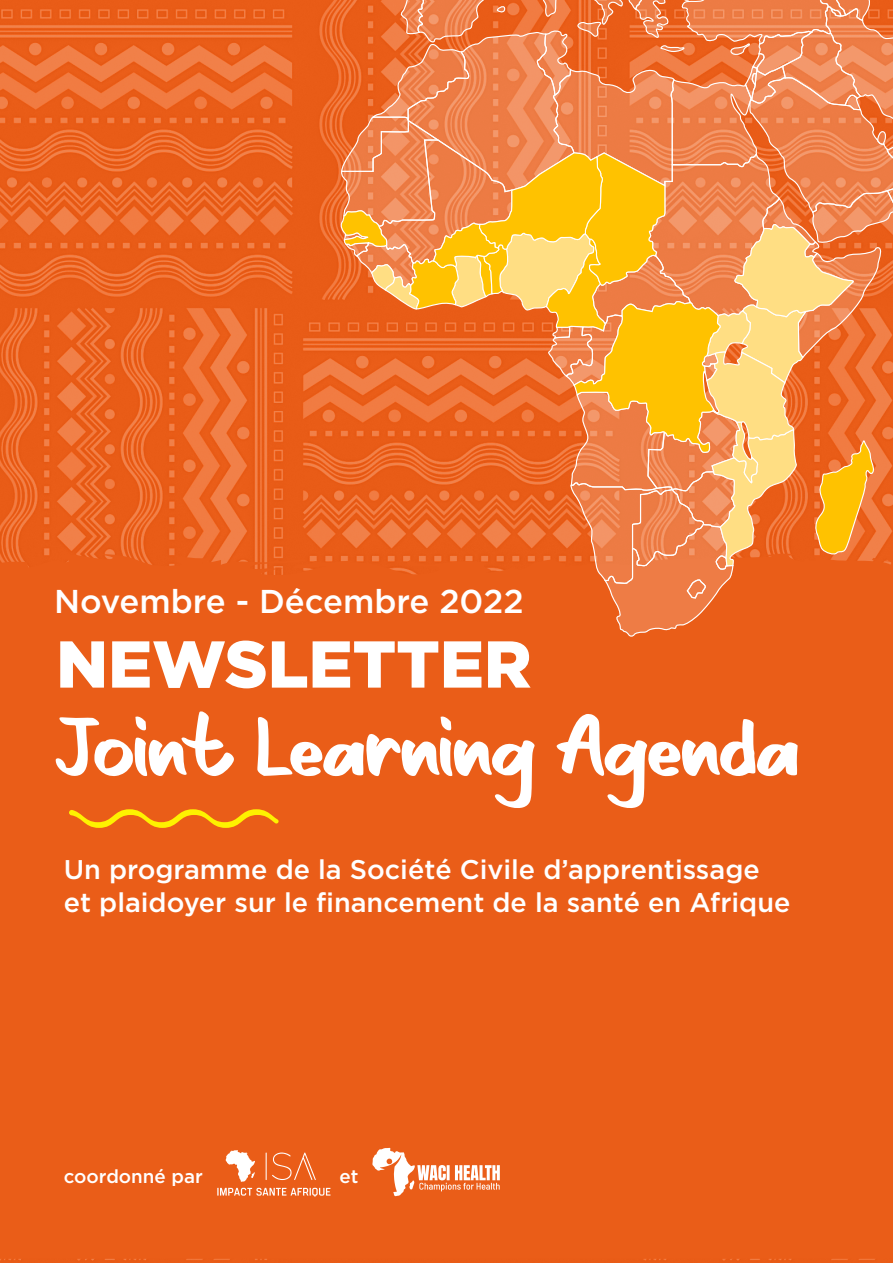
<style>
.page{position:relative;width:893px;height:1263px;background:#fff}
.page>*{position:absolute;margin:0;border:0;box-sizing:border-box;transform-origin:0 0}
.t1{font:75.9px "Danila";color:#fff}
.t2{font:900 66.15px "Gotham";color:#fff}
.t3{font:500 33px "Gotham Pro";color:#fff}
.t4{font:500 27px/32.4px "Gotham Pro";color:#fff}
.t5{font:500 18.75px "Gotham Pro";color:#fff}
</style>
<div class="page">
<img style="left:0;top:0;width:893px;height:1263px">
<div style="left:0;top:552px;width:893px;height:707px;background:#ea5d18"></div>
<svg style="left:338px;top:0;width:555px;height:638px;background:#f0863e"></svg>
<svg style="left:69px;top:809px;width:210px;height:19px;background:#f08a10"></svg>
<svg style="left:226px;top:1150px;width:29px;height:32px"></svg>
<svg style="left:217px;top:1188px;width:113px;height:8px"></svg>
<svg style="left:266px;top:1152px;width:50px;height:28px"></svg>
<svg style="left:372px;top:1148px;width:128px;height:48px"></svg>
<p class="t3" style="left:54px;top:583px;width:471px">Novembre - Décembre 2022</p>
<h2 class="t2" style="left:56px;top:626px;width:477px">NEWSLETTER</h2>
<h1 class="t1" style="left:56px;top:705px;width:744px">Joint Learning Agenda</h1>
<p class="t4" style="left:64px;top:853px;width:728px">Un programme de la Société Civile d’apprentissage et plaidoyer sur le financement de la santé en Afrique</p>
<p class="t5" style="left:64px;top:1166px;width:141px">coordonné par</p>
<p class="t5" style="left:340px;top:1166px;width:21px">et</p>
</div>
